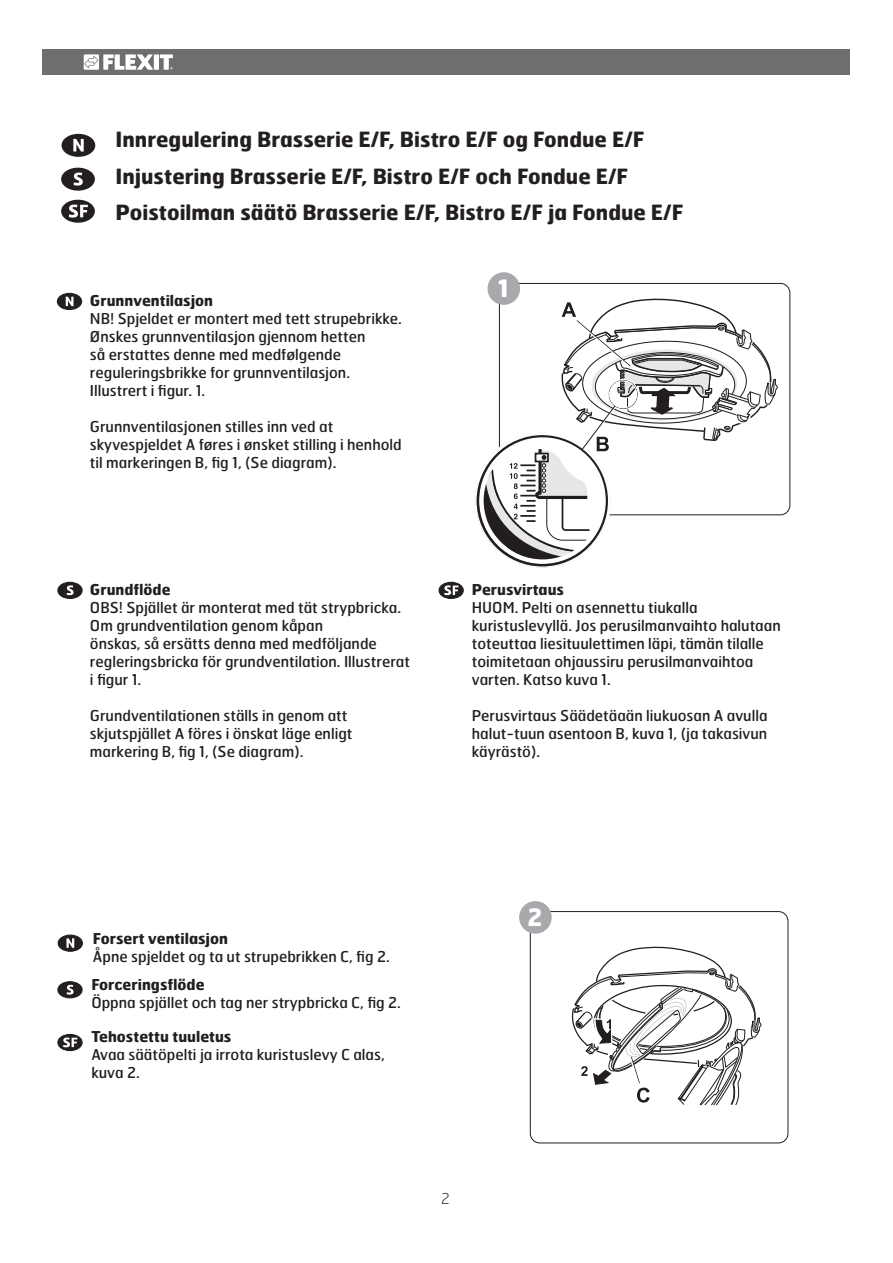
<style>
.page{position:relative;width:893px;height:1263px;background:#fff}
.page>*{position:absolute;margin:0;border:0;box-sizing:border-box;transform-origin:0 0}
.t1{font:700 24px "Hermes";color:#fff}
.t2{font:700 21px "Hermes";color:#231f20}
.t3{font:15px/18px "Hermes";color:#231f20}
.t4{font:700 15px "Hermes";color:#231f20}
.t5{font:100 15px "Hermes";color:#231f20}
</style>
<div class="page">
<svg style="left:482px;top:298px;width:296px;height:265px"></svg>
<div style="left:487px;top:272px;width:33px;height:33px;background:#a7a9ac;border-radius:50%"></div>
<svg style="left:572px;top:946px;width:189px;height:160px"></svg>
<div style="left:530px;top:911px;width:258px;height:232px;border:1px solid #221e1f;border-radius:10px"></div>
<div style="left:519px;top:901px;width:33px;height:33px;background:#a7a9ac;border-radius:50%"></div>
<div style="left:62px;top:135px;width:33px;height:21px;background:#231f20;border-radius:50%"></div>
<div style="left:62px;top:134px;width:33px;height:23px;border:2px solid #231f20;border-radius:50%"></div>
<svg style="left:73px;top:139px;width:11px;height:13px"></svg>
<svg style="left:57px;top:293px;width:25px;height:17px"></svg>
<div style="left:57px;top:293px;width:25px;height:17px;border:1px solid #231f20;border-radius:50%"></div>
<svg style="left:66px;top:297px;width:7px;height:9px"></svg>
<div style="left:58px;top:935px;width:24px;height:16px;background:#231f20;border-radius:50%"></div>
<div style="left:58px;top:935px;width:25px;height:17px;border:1px solid #231f20;border-radius:50%"></div>
<svg style="left:67px;top:938px;width:7px;height:10px"></svg>
<div style="left:62px;top:168px;width:32px;height:22px;background:#231f20;border-radius:50%"></div>
<div style="left:61px;top:168px;width:34px;height:23px;border:2px solid #231f20;border-radius:50%"></div>
<svg style="left:74px;top:173px;width:9px;height:13px"></svg>
<div style="left:58px;top:582px;width:24px;height:16px;background:#231f20;border-radius:50%"></div>
<div style="left:57px;top:582px;width:26px;height:17px;border:1px solid #231f20;border-radius:50%"></div>
<svg style="left:67px;top:585px;width:7px;height:10px"></svg>
<div style="left:58px;top:982px;width:24px;height:16px;background:#231f20;border-radius:50%"></div>
<div style="left:57px;top:981px;width:26px;height:17px;border:1px solid #231f20;border-radius:50%"></div>
<svg style="left:67px;top:985px;width:7px;height:10px"></svg>
<div style="left:62px;top:200px;width:32px;height:22px;background:#231f20;border-radius:50%"></div>
<div style="left:61px;top:200px;width:34px;height:23px;border:2px solid #231f20;border-radius:50%"></div>
<svg style="left:69px;top:205px;width:19px;height:13px"></svg>
<div style="left:439px;top:582px;width:24px;height:16px;background:#231f20;border-radius:50%"></div>
<div style="left:438px;top:582px;width:26px;height:17px;border:1px solid #231f20;border-radius:50%"></div>
<svg style="left:444px;top:585px;width:14px;height:10px"></svg>
<div style="left:58px;top:1034px;width:24px;height:17px;background:#231f20;border-radius:50%"></div>
<div style="left:57px;top:1034px;width:26px;height:17px;border:1px solid #231f20;border-radius:50%"></div>
<svg style="left:63px;top:1038px;width:14px;height:9px"></svg>
<div style="left:43px;top:49px;width:807px;height:26px;background:#6d6e70"></div>
<div style="left:154px;top:54px;width:5px;height:16px;background:#fff"></div>
<svg style="left:160px;top:54px;width:13px;height:16px"></svg>
<svg style="left:84px;top:54px;width:69px;height:16px"></svg>
<h2 class="t2" style="left:115px;top:131px;width:530px">Innregulering Brasserie E/F, Bistro E/F og Fondue E/F</h2>
<h2 class="t2" style="left:115px;top:167px;width:514px">Injustering Brasserie E/F, Bistro E/F och Fondue E/F</h2>
<h2 class="t2" style="left:115px;top:204px;width:569px">Poistoilman säätö Brasserie E/F, Bistro E/F ja Fondue E/F</h2>
<p class="t4" style="left:90px;top:294px;width:125px">Grunnventilasjon</p>
<p class="t3" style="left:90px;top:310px;width:313px">NB! Spjeldet er montert med tett strupebrikke.<br>Ønskes grunnventilasjon gjennom hetten<br>så erstattes denne med medfølgende reguleringsbrikke for grunnventilasjon.<br>Illustrert i figur. 1.</p>
<p class="t3" style="left:90px;top:418px;width:313px">Grunnventilasjonen stilles inn ved at skyvespjeldet A føres i ønsket stilling i henhold til markeringen B, fig 1, (Se diagram).</p>
<p class="t4" style="left:90px;top:583px;width:82px">Grundflöde</p>
<p class="t3" style="left:90px;top:599px;width:321px">OBS! Spjället är monterat med tät strypbricka.<br>Om grundventilation genom kåpan<br>önskas, så ersätts denna med medföljande regleringsbricka för grundventilation. Illustrerat i figur 1.</p>
<p class="t3" style="left:90px;top:707px;width:264px">Grundventilationen ställs in genom att skjutspjället A föres i önskat läge enligt markering B, fig 1, (Se diagram).</p>
<h1 class="t1" style="left:498px;top:279px;width:12px">1</h1>
<p class="t4" style="left:472px;top:583px;width:94px">Perusvirtaus</p>
<p class="t3" style="left:472px;top:599px;width:310px">HUOM. Pelti on asennettu tiukalla kuristuslevyllä. Jos perusilmanvaihto halutaan toteuttaa liesituulettimen läpi, tämän tilalle toimitetaan ohjaussiru perusilmanvaihtoa varten. Katso kuva 1.</p>
<p class="t3" style="left:472px;top:707px;width:297px;text-align:justify">Perusvirtaus Säädetäaän liukuosan A avulla halut-tuun asentoon B, kuva 1, (ja takasivun käyrästö).</p>
<p class="t4" style="left:93px;top:932px;width:137px">Forsert ventilasjon</p>
<p class="t3" style="left:93px;top:949px;width:298px">Åpne spjeldet og ta ut strupebrikken C, fig 2.</p>
<p class="t4" style="left:91px;top:979px;width:115px">Forceringsflöde</p>
<p class="t3" style="left:91px;top:995px;width:311px">Öppna spjället och tag ner strypbricka C, fig 2.</p>
<p class="t4" style="left:91px;top:1030px;width:142px">Tehostettu tuuletus</p>
<p class="t3" style="left:91px;top:1046px;width:295px">Avaa säätöpelti ja irrota kuristuslevy C alas, kuva 2.</p>
<p class="t5" style="left:441px;top:1192px;width:10px">2</p>
<h1 class="t1" style="left:527px;top:908px;width:16px">2</h1>
</div>
